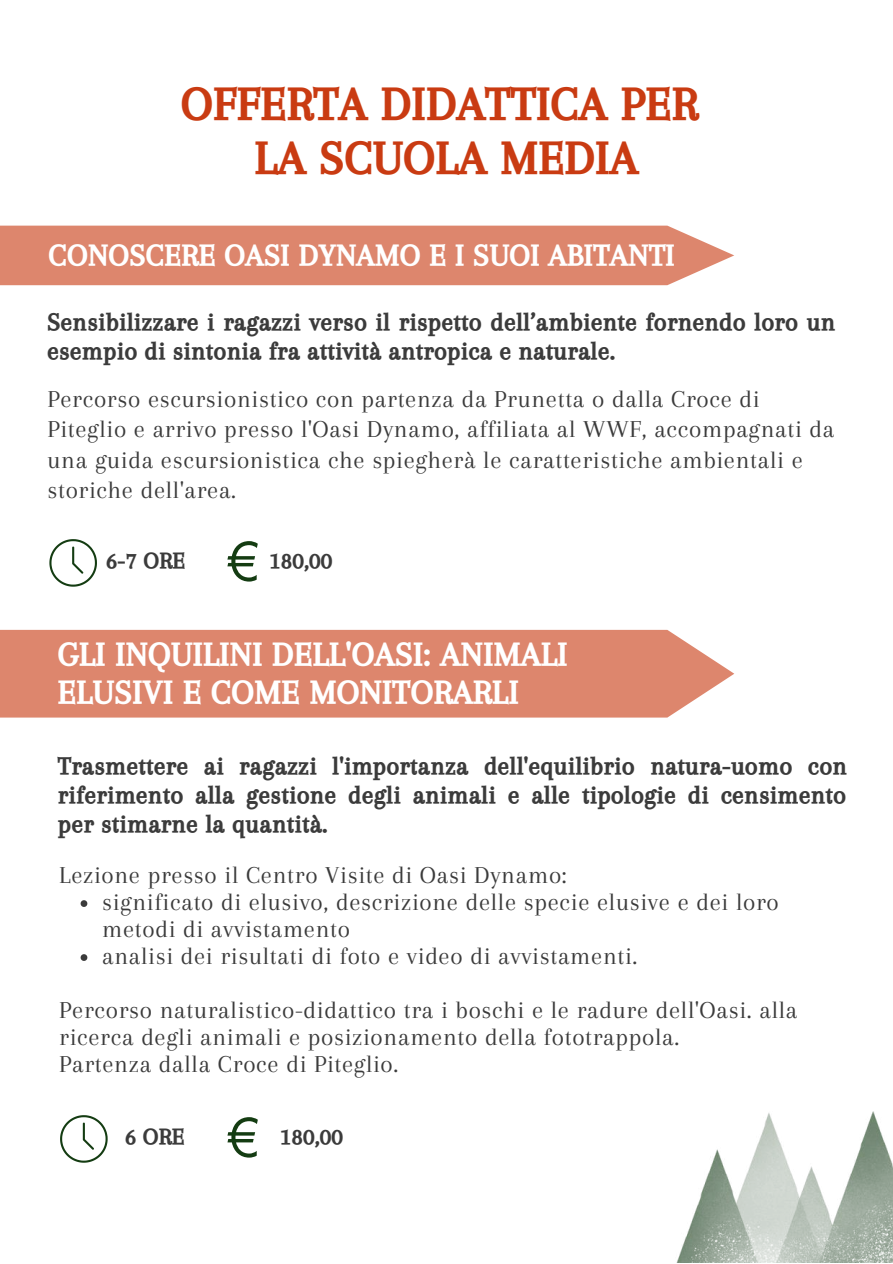
<style>
.page{position:relative;width:893px;height:1264px;background:#fff}
.page>*{position:absolute;margin:0;border:0;box-sizing:border-box;transform-origin:0 0}
.t1{font:48.15px/54px "CA Generated";letter-spacing:.025em;color:#c93b12;text-align:center}
.t2{font:34.35px/38.2px "CA Generated";letter-spacing:.025em;color:#fff}
.t3{font:31.35px "CA Generated";letter-spacing:.025em;color:#fff}
.t4{font:25.65px/29.2px "CA Generated";letter-spacing:.025em;color:#3b3b3b}
.t5{font:25.2px/27px "Arapey";letter-spacing:.025em;color:#3b3b3b}
.t6{font:23.55px "CA Generated";letter-spacing:.025em;color:#3b3b3b}
</style>
<div class="page">
<img style="left:677px;top:1111px;width:215px;height:151px">
<div style="left:0;top:226px;width:734px;height:59px;background:#dd866d"></div>
<svg style="left:49px;top:539px;width:48px;height:47px"></svg>
<svg style="left:227px;top:541px;width:31px;height:40px"></svg>
<div style="left:0;top:630px;width:734px;height:87px;background:#dd866d"></div>
<svg style="left:60px;top:1115px;width:48px;height:47px"></svg>
<svg style="left:227px;top:1117px;width:31px;height:40px"></svg>
<svg style="left:81px;top:900px;width:6px;height:7px"></svg>
<svg style="left:81px;top:954px;width:6px;height:6px"></svg>
<h1 class="t1" style="left:181px;top:77px;width:518px">OFFERTA DIDATTICA PER<br>LA SCUOLA MEDIA</h1>
<p class="t3" style="left:49px;top:237px;width:627px">CONOSCERE OASI DYNAMO E I SUOI ABITANTI</p>
<p class="t4" style="left:47px;top:307px;width:789px">Sensibilizzare i ragazzi verso il rispetto dell’ambiente fornendo loro un esempio di sintonia fra attività antropica e naturale.</p>
<p class="t5" style="left:47px;top:383px;width:788px;line-height:30.3px">Percorso escursionistico con partenza da Prunetta o dalla Croce di Piteglio e arrivo presso l'Oasi Dynamo, affiliata al WWF, accompagnati da una guida escursionistica che spiegherà le caratteristiche ambientali e storiche dell'area.</p>
<p class="t6" style="left:106px;top:548px;width:80px">6-7 ORE</p>
<p class="t6" style="left:270px;top:548px;width:64px">180,00</p>
<h2 class="t2" style="left:58px;top:634px;width:510px">GLI INQUILINI DELL'OASI: ANIMALI<br>ELUSIVI E COME MONITORARLI</h2>
<p class="t4" style="left:58px;top:751px;width:790px;text-align:justify">Trasmettere ai ragazzi l'importanza dell'equilibrio natura-uomo con riferimento alla gestione degli animali e alle tipologie di censimento per stimarne la quantità.</p>
<p class="t5" style="left:59px;top:861px;width:509px">Lezione presso il Centro Visite di Oasi Dynamo:</p>
<p class="t5" style="left:102px;top:888px;width:678px">significato di elusivo, descrizione delle specie elusive e dei loro metodi di avvistamento<br>analisi dei risultati di foto e video di avvistamenti.</p>
<p class="t5" style="left:59px;top:996px;width:739px">Percorso naturalistico-didattico tra i boschi e le radure dell'Oasi. alla ricerca degli animali e posizionamento della fototrappola.<br>Partenza dalla Croce di Piteglio.</p>
<p class="t6" style="left:125px;top:1123px;width:61px">6 ORE</p>
<p class="t6" style="left:280px;top:1123px;width:64px">180,00</p>
</div>
